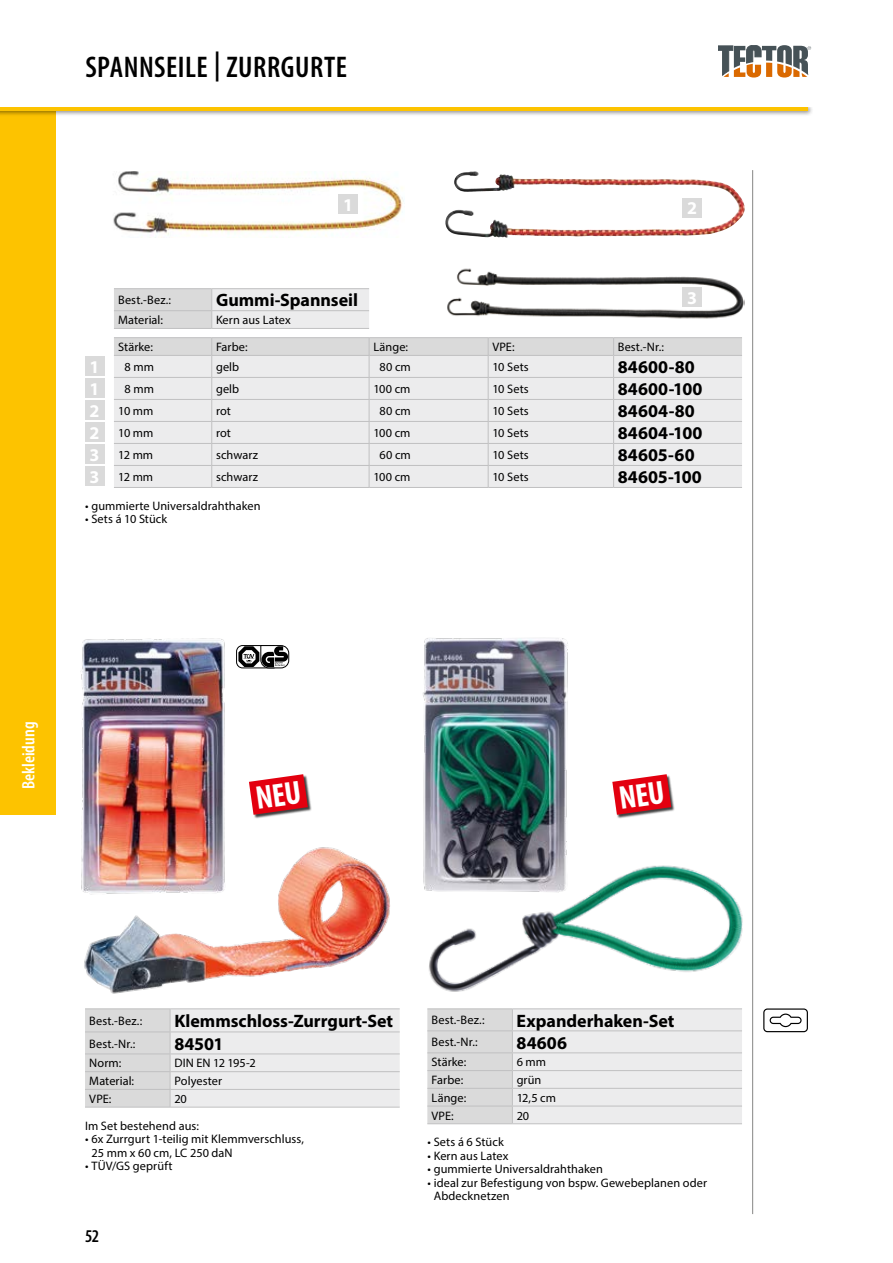
<style>
.page{position:relative;width:893px;height:1263px;background:#fff}
.page>*{position:absolute;margin:0;border:0;box-sizing:border-box;transform-origin:0 0}
.t1{font:600 condensed 30px "Myriad Pro";letter-spacing:.02em;color:#000}
.t2{font:700 18px "Myriad Pro";color:#000}
.t3{font:600 condensed 18px "Myriad Pro";color:#fff}
.t4{font:700 18px "Myriad Pro";color:#fff}
.t5{font:600 condensed 18px "Myriad Pro";color:#000}
.t6{font:12.3px/13.5px "Myriad Pro";letter-spacing:.005em;color:#000}
.s1{font-weight:700;font-size:18px;color:#fff}
</style>
<div class="page">
<hr style="left:752px;top:170px;width:1px;height:1044px;background:#878786">
<hr style="left:114px;top:288px;width:98px;height:1px;background:#c0c0c1">
<hr style="left:212px;top:288px;width:157px;height:1px;background:#c0c0c1">
<svg style="left:114px;top:289px;width:255px;height:39px;background:#e3e3e4"></svg>
<hr style="left:114px;top:328px;width:98px;height:1px;background:#c0c0c1">
<hr style="left:212px;top:328px;width:157px;height:1px;background:#c0c0c1">
<hr style="left:114px;top:337px;width:98px;height:1px;background:#c0c0c1">
<hr style="left:212px;top:337px;width:157px;height:1px;background:#c0c0c1">
<hr style="left:369px;top:337px;width:119px;height:1px;background:#c0c0c1">
<hr style="left:488px;top:337px;width:126px;height:1px;background:#c0c0c1">
<hr style="left:614px;top:337px;width:128px;height:1px;background:#c0c0c1">
<svg style="left:114px;top:338px;width:628px;height:149px;background:#e7e7e8"></svg>
<hr style="left:114px;top:487px;width:98px;height:1px;background:#c0c0c1">
<hr style="left:212px;top:487px;width:157px;height:1px;background:#c0c0c1">
<hr style="left:369px;top:487px;width:119px;height:1px;background:#c0c0c1">
<hr style="left:488px;top:487px;width:126px;height:1px;background:#c0c0c1">
<hr style="left:614px;top:487px;width:128px;height:1px;background:#c0c0c1">
<div style="left:85px;top:357px;width:19px;height:19px;background:#dadada"></div>
<div style="left:85px;top:379px;width:19px;height:19px;background:#dadada"></div>
<div style="left:85px;top:401px;width:19px;height:19px;background:#dadada"></div>
<div style="left:85px;top:423px;width:19px;height:19px;background:#dadada"></div>
<div style="left:85px;top:445px;width:19px;height:19px;background:#dadada"></div>
<div style="left:85px;top:467px;width:19px;height:19px;background:#dadada"></div>
<img style="left:113px;top:171px;width:291px;height:67px">
<img style="left:447px;top:268px;width:297px;height:51px">
<img style="left:454px;top:171px;width:93px;height:21px">
<hr style="left:427px;top:1008px;width:85px;height:1px;background:#c0c0c1">
<hr style="left:512px;top:1008px;width:230px;height:1px;background:#c0c0c1">
<svg style="left:427px;top:1009px;width:315px;height:114px;background:#e5e5e5"></svg>
<hr style="left:427px;top:1123px;width:85px;height:1px;background:#c0c0c1">
<hr style="left:512px;top:1123px;width:230px;height:1px;background:#c0c0c1">
<svg style="left:85px;top:1009px;width:315px;height:98px;background:#e4e4e5"></svg>
<hr style="left:85px;top:1107px;width:85px;height:1px;background:#c0c0c1">
<hr style="left:170px;top:1107px;width:230px;height:1px;background:#c0c0c1">
<hr style="left:85px;top:1008px;width:85px;height:1px;background:#c0c0c1">
<hr style="left:170px;top:1008px;width:230px;height:1px;background:#c0c0c1">
<div style="left:338px;top:195px;width:20px;height:19px;background:#dadada"></div>
<div style="left:682px;top:287px;width:20px;height:19px;background:#dadada"></div>
<div style="left:682px;top:198px;width:20px;height:19px;background:#dadada"></div>
<div style="left:249px;top:774px;width:63px;height:45px;background:#000;opacity:.75"></div>
<div style="left:613px;top:774px;width:62px;height:45px;background:#000;opacity:.75"></div>
<img style="left:423px;top:638px;width:145px;height:246px">
<img style="left:424px;top:855px;width:319px;height:137px">
<img style="left:84px;top:847px;width:306px;height:147px">
<svg style="left:236px;top:645px;width:53px;height:23px"></svg>
<svg style="left:763px;top:1008px;width:45px;height:24px"></svg>
<div style="left:0;top:108px;width:55px;height:707px;background:#fdc300"></div>
<div style="left:0;top:103px;width:813px;height:14px;background:#000;opacity:.5"></div>
<hr style="left:0;top:107px;width:808px;height:4px;background:#fdc300">
<div style="left:0;top:98px;width:893px;height:9px;background:#fff"></div>
<svg style="left:718px;top:45px;width:93px;height:33px"></svg>
<img style="left:80px;top:638px;width:150px;height:263px">
<svg style="left:249px;top:774px;width:59px;height:41px;background:#db303b"></svg>
<svg style="left:612px;top:774px;width:59px;height:41px;background:#dc313d"></svg>
<h1 class="t1" style="left:85px;top:50px;width:263px">SPANNSEILE | ZURRGURTE</h1>
<h2 class="t4" style="left:343px;top:193px;width:11px">1</h2>
<h2 class="t4" style="left:687px;top:197px;width:11px">2</h2>
<p class="t6" style="left:118px;top:293px;width:54px">Best.-Bez.:</p>
<h2 class="t2" style="left:216px;top:289px;width:144px">Gummi-Spannseil</h2>
<p class="t6" style="left:118px;top:313px;width:46px">Material:</p>
<p class="t6" style="left:216px;top:313px;width:76px">Kern aus Latex</p>
<p class="t6" style="left:118px;top:340px;width:36px">Stärke:</p>
<p class="t6" style="left:216px;top:340px;width:33px">Farbe:</p>
<p class="t6" style="left:373px;top:340px;width:36px">Länge:</p>
<p class="t6" style="left:492px;top:340px;width:24px">VPE:</p>
<p class="t6" style="left:618px;top:340px;width:48px">Best.-Nr.:</p>
<h2 class="t4" style="left:687px;top:286px;width:11px">3</h2>
<h2 class="t4" style="left:90px;top:355px;width:11px">1</h2>
<p class="t6" style="left:125px;top:360px;width:31px">8 mm</p>
<p class="t6" style="left:216px;top:360px;width:25px">gelb</p>
<p class="t6" style="left:380px;top:360px;width:33px">80 cm</p>
<p class="t6" style="left:492px;top:360px;width:38px">10 Sets</p>
<h2 class="t2" style="left:618px;top:355px;width:78px">84600-80</h2>
<h2 class="t4" style="left:90px;top:377px;width:11px">1</h2>
<p class="t6" style="left:125px;top:382px;width:31px">8 mm</p>
<p class="t6" style="left:216px;top:382px;width:25px">gelb</p>
<p class="t6" style="left:373px;top:382px;width:39px">100 cm</p>
<p class="t6" style="left:492px;top:382px;width:38px">10 Sets</p>
<h2 class="t2" style="left:618px;top:377px;width:86px">84600-100</h2>
<p class="t6" style="left:90px;top:404px;width:65px"><span class="s1">2</span> 10 mm</p>
<p class="t6" style="left:216px;top:404px;width:16px">rot</p>
<p class="t6" style="left:380px;top:404px;width:33px">80 cm</p>
<p class="t6" style="left:492px;top:404px;width:38px">10 Sets</p>
<h2 class="t2" style="left:618px;top:399px;width:78px">84604-80</h2>
<p class="t6" style="left:90px;top:426px;width:65px"><span class="s1">2</span> 10 mm</p>
<p class="t6" style="left:216px;top:426px;width:16px">rot</p>
<p class="t6" style="left:373px;top:426px;width:39px">100 cm</p>
<p class="t6" style="left:492px;top:426px;width:38px">10 Sets</p>
<h2 class="t2" style="left:618px;top:421px;width:86px">84604-100</h2>
<p class="t6" style="left:90px;top:448px;width:65px"><span class="s1">3</span> 12 mm</p>
<p class="t6" style="left:216px;top:448px;width:44px">schwarz</p>
<p class="t6" style="left:380px;top:448px;width:33px">60 cm</p>
<p class="t6" style="left:492px;top:448px;width:38px">10 Sets</p>
<h2 class="t2" style="left:618px;top:443px;width:78px">84605-60</h2>
<p class="t6" style="left:90px;top:470px;width:65px"><span class="s1">3</span> 12 mm</p>
<p class="t6" style="left:216px;top:470px;width:44px">schwarz</p>
<p class="t6" style="left:373px;top:470px;width:39px">100 cm</p>
<p class="t6" style="left:492px;top:470px;width:38px">10 Sets</p>
<h2 class="t2" style="left:618px;top:465px;width:86px">84605-100</h2>
<p class="t6" style="left:85px;top:499px;width:177px">• gummierte Universaldrahthaken</p>
<p class="t6" style="left:85px;top:512px;width:84px">• Sets á 10 Stück</p>
<h2 class="t3" style="left:19px;top:789px;width:69px;rotate:-90deg">Bekleidung</h2>
<p class="t6" style="left:89px;top:1014px;width:54px">Best.-Bez.:</p>
<h2 class="t2" style="left:174px;top:1009px;width:220px">Klemmschloss-Zurrgurt-Set</h2>
<p class="t6" style="left:89px;top:1036px;width:48px">Best.-Nr.:</p>
<h2 class="t2" style="left:174px;top:1032px;width:50px">84501</h2>
<p class="t6" style="left:89px;top:1056px;width:34px">Norm:</p>
<p class="t6" style="left:174px;top:1056px;width:83px">DIN EN 12 195-2</p>
<p class="t6" style="left:89px;top:1074px;width:46px">Material:</p>
<p class="t6" style="left:174px;top:1074px;width:49px">Polyester</p>
<p class="t6" style="left:89px;top:1092px;width:24px">VPE:</p>
<p class="t6" style="left:85px;top:1085px;width:115px;line-height:26.7px;text-indent:89px">20<br>Im Set bestehend aus:</p>
<p class="t6" style="left:91px;top:1132px;width:214px;text-indent:-6px">• 6x Zurrgurt 1-teilig mit Klemmverschluss,<br>25 mm x 60 cm, LC 250 daN</p>
<p class="t6" style="left:85px;top:1159px;width:89px">• TÜV/GS geprüft</p>
<h2 class="t5" style="left:85px;top:1226px;width:16px">52</h2>
<p class="t6" style="left:432px;top:1013px;width:54px">Best.-Bez.:</p>
<h2 class="t2" style="left:517px;top:1009px;width:159px">Expanderhaken-Set</h2>
<p class="t6" style="left:432px;top:1035px;width:48px">Best.-Nr.:</p>
<h2 class="t2" style="left:517px;top:1031px;width:52px">84606</h2>
<p class="t6" style="left:432px;top:1055px;width:36px">Stärke:</p>
<p class="t6" style="left:517px;top:1055px;width:31px">6 mm</p>
<p class="t6" style="left:432px;top:1073px;width:33px">Farbe:</p>
<p class="t6" style="left:517px;top:1073px;width:26px">grün</p>
<p class="t6" style="left:432px;top:1091px;width:36px">Länge:</p>
<p class="t6" style="left:517px;top:1091px;width:41px">12,5 cm</p>
<p class="t6" style="left:432px;top:1108px;width:24px">VPE:</p>
<p class="t6" style="left:517px;top:1108px;width:14px">20</p>
<p class="t6" style="left:427px;top:1135px;width:78px">• Sets á 6 Stück</p>
<p class="t6" style="left:427px;top:1148px;width:83px">• Kern aus Latex</p>
<p class="t6" style="left:427px;top:1162px;width:177px">• gummierte Universaldrahthaken</p>
<p class="t6" style="left:434px;top:1175px;width:275px;text-indent:-6px">• ideal zur Befestigung von bspw. Gewebeplanen oder<br>Abdecknetzen</p>
</div>
